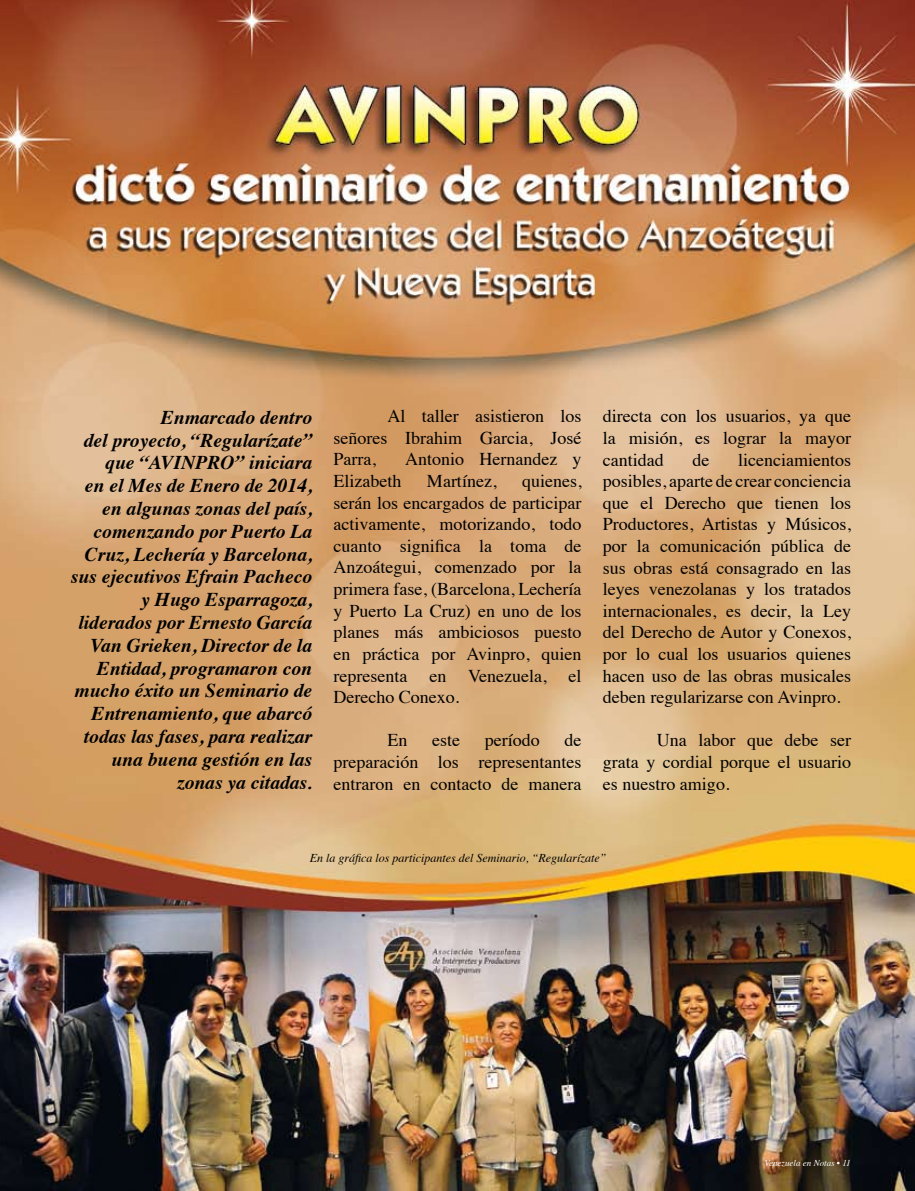
<style>
.page{position:relative;width:915px;height:1191px;background:#fff}
.page>*{position:absolute;margin:0;border:0;box-sizing:border-box;transform-origin:0 0}
.t1{font:italic 700 19.5px/22.8px "Times";color:#000;text-align:right}
.t2{font:18px/21.6px "Times";color:#000;text-align:justify}
.t3{font:italic 12px "Times";color:#000}
.t4{font:italic 9px "Times";color:#fff}
</style>
<div class="page">
<img style="left:0;top:0;width:914px;height:1191px">
<p class="t1" style="left:71px;top:404px;width:243px">Enmarcado dentro<br>del proyecto, “Regularízate” que “AVINPRO” iniciara<br>en el Mes de Enero de 2014, en algunas zonas del país, comenzando por Puerto La<br>Cruz, Lechería y Barcelona, sus ejecutivos Efrain Pacheco y Hugo Esparragoza, liderados por Ernesto García<br>Van Grieken, Director de la<br>Entidad, programaron con mucho éxito un Seminario de<br>Entrenamiento, que abarcó todas las fases, para realizar una buena gestión en las zonas ya citadas.</p>
<p class="t2" style="left:333px;top:404px;width:250px;text-indent:54px">Al taller asistieron los señores Ibrahim Garcia, José Parra,</p>
<p class="t2" style="left:405px;top:447px;width:178px">Antonio Hernandez y</p>
<p class="t2" style="left:333px;top:468px;width:69px">Elizabeth</p>
<p class="t2" style="left:427px;top:468px;width:71px">Martínez,</p>
<p class="t2" style="left:333px;top:468px;width:250px;text-indent:189px">quienes, serán los encargados de participar activamente, motorizando, todo cuanto significa la toma de Anzoátegui, comenzado por la primera fase, (Barcelona, Lechería y Puerto La Cruz) en uno de los planes más ambiciosos puesto en práctica por Avinpro, quien representa en Venezuela, el Derecho Conexo.</p>
<p class="t2" style="left:387px;top:728px;width:21px">En</p>
<p class="t2" style="left:432px;top:728px;width:29px">este</p>
<p class="t2" style="left:484px;top:728px;width:56px">período</p>
<p class="t2" style="left:333px;top:728px;width:250px;text-indent:231px">de preparación los representantes entraron en contacto de manera</p>
<p class="t2" style="left:602px;top:404px;width:250px">directa con los usuarios, ya que la misión, es lograr la mayor cantidad</p>
<p class="t2" style="left:602px;top:447px;width:250px;text-indent:135px">licenciamientos posibles, aparte de crear conciencia que el Derecho que tienen los Productores, Artistas y Músicos, por la comunicación pública de sus obras está consagrado en las leyes venezolanas y los tratados internacionales, es decir, la Ley del Derecho de Autor y Conexos, por lo cual los usuarios quienes hacen uso de las obras musicales deben regularizarse con Avinpro.</p>
<p class="t2" style="left:602px;top:728px;width:250px;text-indent:54px">Una labor que debe ser grata y cordial porque el usuario es nuestro amigo.</p>
<p class="t2" style="left:692px;top:447px;width:18px">de</p>
<p class="t3" style="left:309px;top:847px;width:298px">En la gráfica los participantes del Seminario, “Regularízate”</p>
<p class="t4" style="left:764px;top:1154px;width:87px">Venezuela en Notas • 11</p>
</div>
